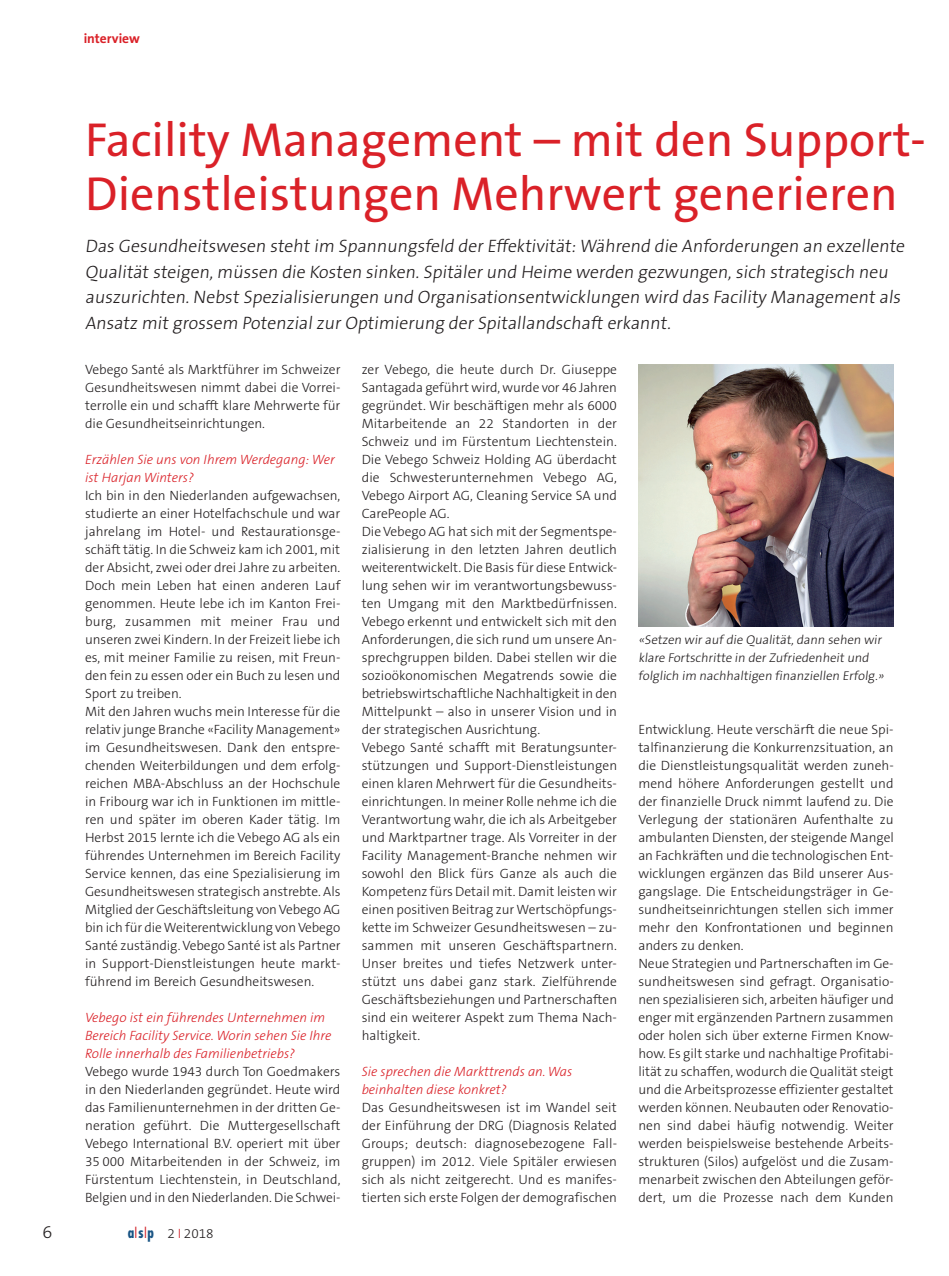
<style>
.page{position:relative;width:949px;height:1276px;background:#fff}
.page>*{position:absolute;margin:0;border:0;box-sizing:border-box;transform-origin:0 0}
.t1{font:48px/54px "The Sans B5 Plain";color:#da2128}
.t2{font:300 18px/25.5px "The Sans B3";letter-spacing:-.02em;color:#231f20}
.t3{font:300 13.5px/18px "The Sans B3";color:#231f20;text-align:justify}
.t4{font:italic 300 13.5px/18px "The Sans B3";color:#da2128}
.t5{font:700 13.5px "The Sans B7";color:#da2128}
.t6{font:300 12.75px/18px "The Sans B3";letter-spacing:-.01em;color:#231f20}
.s1{font-family:"Futura Std";font-weight:700;font-stretch:condensed;font-size:15px;color:#195484}
.s2{font-family:"Futura Std";font-stretch:condensed;font-size:15px;color:#d1232a}
.s3{color:#d1232a}
</style>
<div class="page">
<img style="left:638px;top:364px;width:255px;height:262px">
<p class="t5" style="left:84px;top:32px;width:58px">interview</p>
<h1 class="t1" style="left:85px;top:115px;width:842px">Facility Management – mit den Support-<br>Dienstleistungen Mehrwert generieren</h1>
<p class="t2" style="left:85px;top:234px;width:823px">Das Gesundheitswesen steht im Spannungsfeld der Effektivität: Während die Anforderungen an exzellente Qualität steigen, müssen die Kosten sinken. Spitäler und Heime werden gezwungen, sich strategisch neu auszurichten. Nebst Spezialisierungen und Organisationsentwicklungen wird das Facility Management als Ansatz mit grossem Potenzial zur Optimierung der Spitallandschaft erkannt.</p>
<p class="t3" style="left:85px;top:361px;width:257px">Vebego Santé als Marktführer im Schweizer Gesundheitswesen nimmt dabei die Vorrei&shy;terrolle ein und schafft klare Mehrwerte für die Gesundheitseinrichtungen.</p>
<p class="t4" style="left:85px;top:451px;width:251px">Erzählen Sie uns von Ihrem Werdegang: Wer ist Harjan Winters?</p>
<p class="t3" style="left:85px;top:487px;width:257px;text-align:left">Ich bin in den Niederlanden aufgewachsen, studierte an einer Hotelfachschule und war jahrelang im Hotel- und Restaurationsge&shy;schäft tätig. In die Schweiz kam ich 2001, mit der Absicht, zwei oder drei Jahre zu arbeiten.<br>Doch mein Leben hat einen anderen Lauf genommen. Heute lebe ich im Kanton Frei&shy;burg, zusammen mit meiner Frau und unseren zwei Kindern. In der Freizeit liebe ich es, mit meiner Familie zu reisen, mit Freun&shy;den fein zu essen oder ein Buch zu lesen und Sport zu treiben.<br>Mit den Jahren wuchs mein Interesse für die relativ junge Branche «Facility Management» im Gesundheitswesen. Dank den entspre&shy;chenden Weiterbildungen und dem erfolg&shy;reichen MBA-Abschluss an der Hochschule in Fribourg war ich in Funktionen im mittle&shy;ren und später im oberen Kader tätig. Im Herbst 2015 lernte ich die Vebego AG als ein führendes Unternehmen im Bereich Facility Service kennen, das eine Spezialisierung im Gesundheitswesen strategisch anstrebte. Als Mitglied der Geschäftsleitung von Vebego AG bin ich für die Weiterentwicklung von Vebego Santé zuständig. Vebego Santé ist als Partner in Support-Dienstleistungen heute markt&shy;führend im Bereich Gesundheitswesen.</p>
<p class="t4" style="left:85px;top:1009px;width:248px">Vebego ist ein führendes Unternehmen im<br>Bereich Facility Service. Worin sehen Sie Ihre<br>Rolle innerhalb des Familienbetriebs?</p>
<p class="t3" style="left:85px;top:1063px;width:257px">Vebego wurde 1943 durch Ton Goedmakers in den Niederlanden gegründet. Heute wird das Familienunternehmen in der dritten Ge&shy;neration geführt. Die Muttergesellschaft Vebego International B.V. operiert mit über 35 000 Mitarbeitenden in der Schweiz, im Fürstentum Liechtenstein, in Deutschland, Belgien und in den Niederlanden. Die Schwei-</p>
<h2 class="t2" style="left:43px;top:1220px;width:11px">6</h2>
<p class="t3" style="left:128px;top:1225px;width:87px"><span class="s1">a</span><span class="s2">I</span><span class="s1">s</span><span class="s2">I</span><span class="s1">p</span> 2 <span class="s3">I</span> 2018</p>
<p class="t3" style="left:361px;top:361px;width:257px;text-align:left">zer Vebego, die heute durch Dr. Giuseppe Santagada geführt wird, wurde vor 46 Jahren gegründet. Wir beschäftigen mehr als 6000<br>Mitarbeitende an 22 Standorten in der Schweiz und im Fürstentum Liechtenstein.<br>Die Vebego Schweiz Holding AG überdacht die Schwesterunternehmen Vebego AG, Vebego Airport AG, Cleaning Service SA und CarePeople AG.<br>Die Vebego AG hat sich mit der Segmentspe&shy;zialisierung in den letzten Jahren deutlich weiterentwickelt. Die Basis für diese Entwick&shy;lung sehen wir im verantwortungsbewuss&shy;ten Umgang mit den Marktbedürfnissen.<br>Vebego erkennt und entwickelt sich mit den Anforderungen, die sich rund um unsere An&shy;sprechgruppen bilden. Dabei stellen wir die sozioökonomischen Megatrends sowie die betriebswirtschaftliche Nachhaltigkeit in den Mittelpunkt – also in unserer Vision und in der strategischen Ausrichtung.<br>Vebego Santé schafft mit Beratungsunter&shy;stützungen und Support-Dienstleistungen einen klaren Mehrwert für die Gesundheits&shy;einrichtungen. In meiner Rolle nehme ich die Verantwortung wahr, die ich als Arbeitgeber und Marktpartner trage. Als Vorreiter in der Facility Management-Branche nehmen wir sowohl den Blick fürs Ganze als auch die Kompetenz fürs Detail mit. Damit leisten wir einen positiven Beitrag zur Wertschöpfungs&shy;kette im Schweizer Gesundheitswesen – zu&shy;sammen mit unseren Geschäftspartnern.<br>Unser breites und tiefes Netzwerk unter&shy;stützt uns dabei ganz stark. Zielführende Geschäftsbeziehungen und Partnerschaften sind ein weiterer Aspekt zum Thema Nach&shy;haltigkeit.</p>
<p class="t4" style="left:361px;top:1063px;width:212px">Sie sprechen die Markttrends an. Was beinhalten diese konkret?</p>
<p class="t3" style="left:361px;top:1099px;width:257px">Das Gesundheitswesen ist im Wandel seit der Einführung der DRG (Diagnosis Related Groups; deutsch: diagnosebezogene Fall&shy;gruppen) im 2012. Viele Spitäler erwiesen sich als nicht zeitgerecht. Und es manifes&shy;tierten sich erste Folgen der demografischen</p>
<p class="t6" style="left:638px;top:631px;width:249px">«Setzen wir auf die Qualität, dann sehen wir klare Fortschritte in der Zufriedenheit und folglich im nachhaltigen finanziellen Erfolg.»</p>
<p class="t3" style="left:638px;top:721px;width:257px;text-align:left">Entwicklung. Heute verschärft die neue Spi&shy;talfinanzierung die Konkurrenzsituation, an die Dienstleistungsqualität werden zuneh&shy;mend höhere Anforderungen gestellt und der finanzielle Druck nimmt laufend zu. Die Verlegung der stationären Aufenthalte zu ambulanten Diensten, der steigende Mangel an Fachkräften und die technologischen Ent&shy;wicklungen ergänzen das Bild unserer Aus&shy;gangslage. Die Entscheidungsträger in Ge&shy;sundheitseinrichtungen stellen sich immer mehr den Konfrontationen und beginnen anders zu denken.<br>Neue Strategien und Partnerschaften im Ge&shy;sundheitswesen sind gefragt. Organisatio&shy;nen spezialisieren sich, arbeiten häufiger und enger mit ergänzenden Partnern zusammen oder holen sich über externe Firmen Know&shy;how. Es gilt starke und nachhaltige Profitabi&shy;lität zu schaffen, wodurch die Qualität steigt und die Arbeitsprozesse effizienter gestaltet werden können. Neubauten oder Renovatio&shy;nen sind dabei häufig notwendig. Weiter werden beispielsweise bestehende Arbeits&shy;strukturen (Silos) aufgelöst und die Zusam&shy;menarbeit zwischen den Abteilungen geför&shy;dert, um die Prozesse nach dem Kunden</p>
</div>
